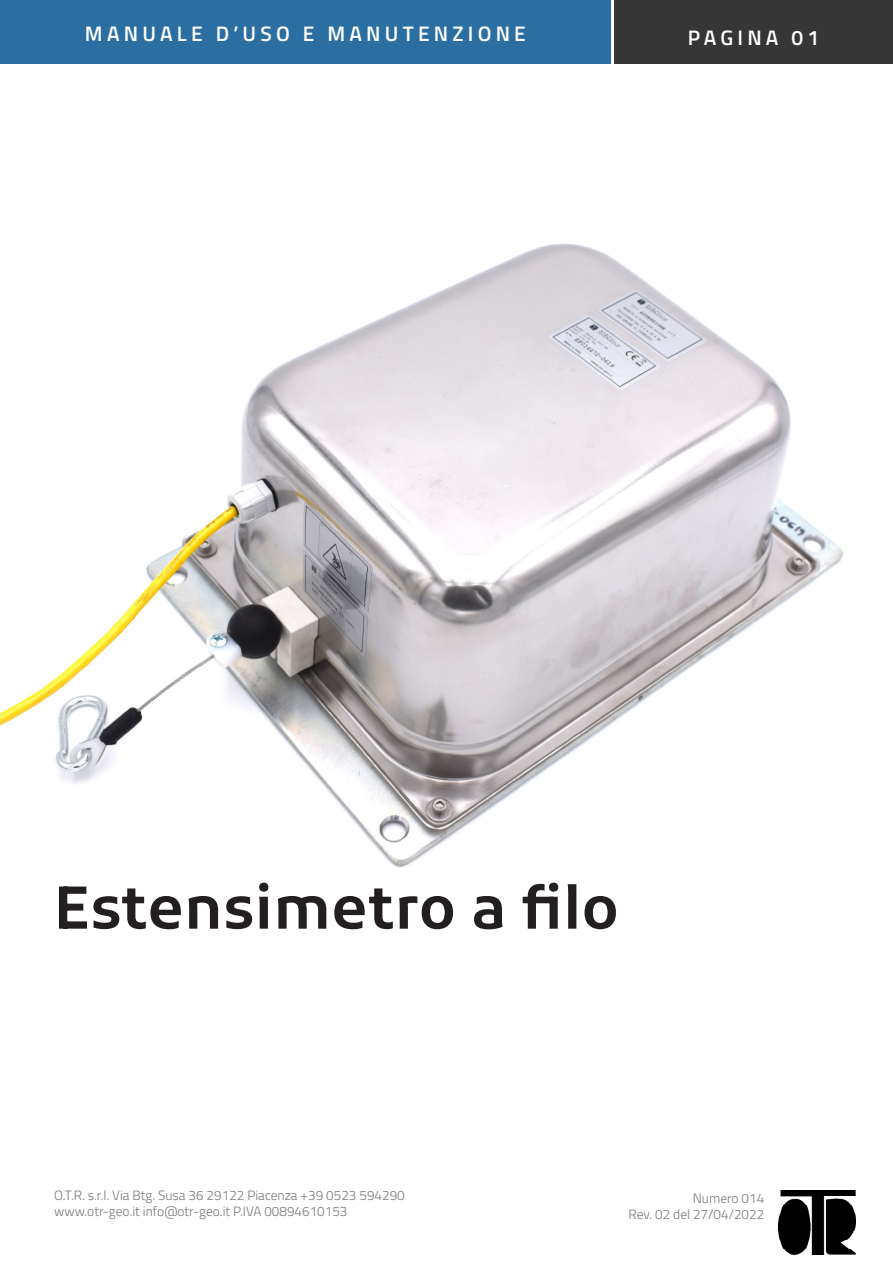
<style>
.page{position:relative;width:893px;height:1263px;background:#fff}
.page>*{position:absolute;margin:0;border:0;box-sizing:border-box;transform-origin:0 0}
.t1{font:600 58.5px "Kufam";letter-spacing:.01em;color:#231f20}
.t2{font:600 21px "Titillium Web";letter-spacing:.2em;color:#fff}
.t3{font:300 13.5px/16.2px "Titillium Web";color:#76787b}
</style>
<div class="page">
<div style="left:0;top:0;width:611px;height:64px;background:#2b6fa2"></div>
<div style="left:614px;top:0;width:279px;height:64px;background:#363636"></div>
<img style="left:779px;top:1190px;width:76px;height:64px">
<img style="left:0;top:243px;width:843px;height:625px">
<h2 class="t2" style="left:85px;top:18px;width:442px">MANUALE D’USO E MANUTENZIONE</h2>
<p class="t2" style="left:688px;top:21px;width:133px">PAGINA 01</p>
<p class="t1" style="left:54px;top:874px;width:566px">Estensimetro a filo</p>
<p class="t3" style="left:54px;top:1186px;width:352px">O.T.R. s.r.l. Via Btg. Susa 36 29122 Piacenza +39 0523 594290 www.otr-geo.it info@otr-geo.it P.IVA 00894610153</p>
<p class="t3" style="left:693px;top:1190px;width:73px">Numero 014</p>
<p class="t3" style="left:629px;top:1206px;width:137px">Rev. 02 del 27/04/2022</p>
</div>
